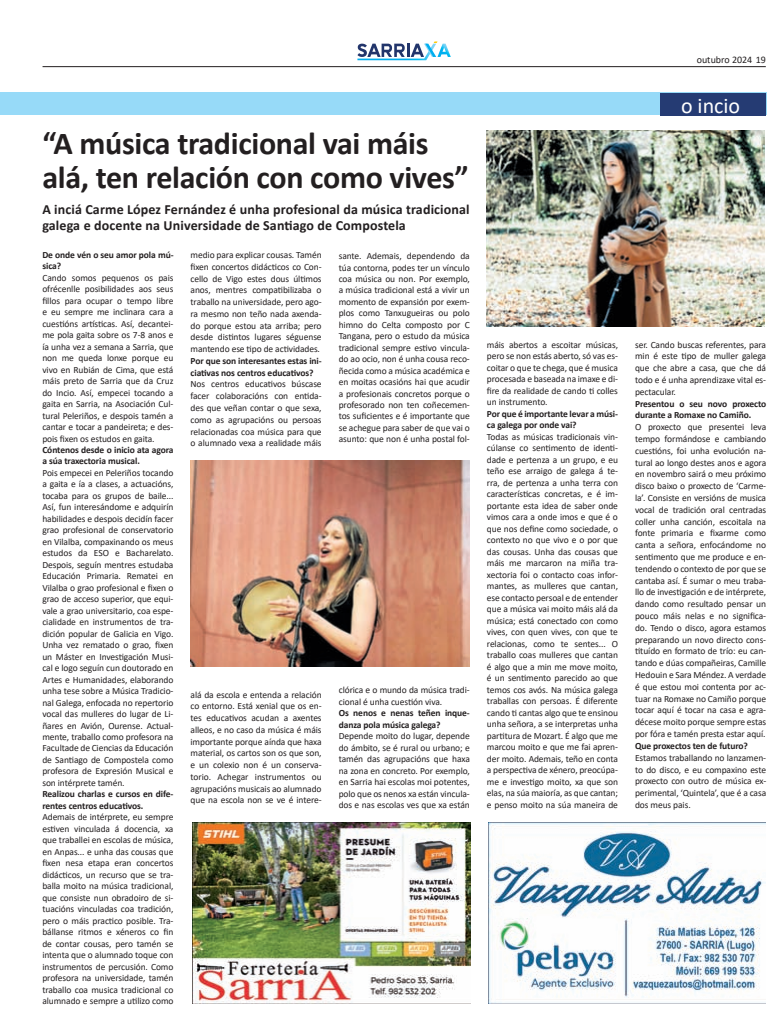
<style>
.page{position:relative;width:780px;height:1035px;background:#fff}
.page>*{position:absolute;margin:0;border:0;box-sizing:border-box;transform-origin:0 0}
.t1{font:700 32px/34px "Calibri";letter-spacing:-.01em;color:#231f20}
.t2{font:22px "Calibri";color:#fff}
.t3{font:700 14px/16.8px "Calibri";letter-spacing:.01em;color:#231f20}
.t4{font:10px "Calibri";color:#231f20}
.t5{font:9.5px/11.5px "Calibri";letter-spacing:-.01em;color:#231f20;text-align:justify}
.t6{font:700 9.5px/11.5px "Calibri";letter-spacing:-.01em;color:#231f20}
</style>
<div class="page">
<hr style="left:43px;top:66px;width:722px;height:1px;background:#231f20">
<svg style="left:357px;top:41px;width:94px;height:19px"></svg>
<img style="left:192px;top:822px;width:278px;height:181px">
<div style="left:0;top:92px;width:766px;height:22px;background:#97daf8"></div>
<div style="left:660px;top:93px;width:106px;height:22px;background:#253b73"></div>
<img style="left:487px;top:130px;width:277px;height:196px">
<img style="left:190px;top:460px;width:279px;height:206px">
<img style="left:488px;top:822px;width:277px;height:181px">
<h1 class="t1" style="left:42px;top:126px;width:428px">“A música tradicional vai máis alá, ten relación con como vives”</h1>
<h3 class="t3" style="left:42px;top:200px;width:429px">A inciá Carme López Fernández é unha profesional da música tradicional galega e docente na Universidade de Santiago de Compostela</h3>
<p class="t6" style="left:42px;top:249px;width:133px">De onde vén o seu amor pola mú&shy;sica?</p>
<p class="t5" style="left:42px;top:272px;width:133px">Cando somos pequenos os pais ofrécenlle posibilidades aos seus fillos para ocupar o tempo libre e eu sempre me inclinara cara a cuestións artísticas. Así, decantei&shy;me pola gaita sobre os 7-8 anos e ía unha vez a semana a Sarria, que non me queda lonxe porque eu vivo en Rubián de Cima, que está máis preto de Sarria que da Cruz do Incio. Así, empecei tocando a gaita en Sarria, na Asociación Cul&shy;tural Peleriños, e despois tamén a cantar e tocar a pandeireta; e des&shy;pois fixen os estudos en gaita.</p>
<p class="t6" style="left:42px;top:444px;width:133px">Cóntenos desde o inicio ata agora a súa traxectoria musical.</p>
<p class="t5" style="left:42px;top:467px;width:133px">Pois empecei en Peleriños tocando a gaita e ía a clases, a actuacións, tocaba para os grupos de baile...<br>Así, fun interesándome e adquirín habilidades e despois decidín facer grao profesional de conservatorio en Vilalba, compaxinando os meus estudos da ESO e Bacharelato.<br>Despois, seguín mentres estudaba Educación Primaria. Rematei en Vilalba o grao profesional e fixen o grao de acceso superior, que equi&shy;vale a grao universitario, coa espe&shy;cialidade en instrumentos de tra&shy;dición popular de Galicia en Vigo.<br>Unha vez rematado o grao, fixen un Máster en Investigación Musi&shy;cal e logo seguín cun doutorado en Artes e Humanidades, elaborando unha tese sobre a Música Tradicio&shy;nal Galega, enfocada no repertorio vocal das mulleres do lugar de Li&shy;ñares en Avión, Ourense. Actual&shy;mente, traballo como profesora na Facultade de Ciencias da Educación de Santiago de Compostela como profesora de Expresión Musical e son intérprete tamén.</p>
<p class="t6" style="left:42px;top:788px;width:133px">Realizou charlas e cursos en dife&shy;rentes centros educativos.</p>
<p class="t5" style="left:42px;top:811px;width:133px">Ademais de intérprete, eu sempre estiven vinculada á docencia, xa que traballei en escolas de música, en Anpas... e unha das cousas que fixen nesa etapa eran concertos didácticos, un recurso que se tra&shy;balla moito na música tradicional, que consiste nun obradoiro de si&shy;tuacións vinculadas coa tradición, pero o máis practico posible. Tra&shy;bállanse ritmos e xéneros co fin de contar cousas, pero tamén se intenta que o alumnado toque con instrumentos de percusión. Como profesora na universidade, tamén traballo coa musica tradicional co alumnado e sempre a utilizo como</p>
<p class="t5" style="left:190px;top:249px;width:133px;line-height:11.8px">medio para explicar cousas. Tamén fixen concertos didácticos co Con&shy;cello de Vigo estes dous últimos anos, mentres compatibilizaba o traballo na universidade, pero ago&shy;ra mesmo non teño nada axenda&shy;do porque estou ata arriba; pero desde distintos lugares séguense mantendo ese tipo de actividades.</p>
<p class="t6" style="left:190px;top:355px;width:133px;line-height:11.8px">Por que son interesantes estas ini&shy;ciativas nos centros educativos?</p>
<p class="t5" style="left:190px;top:378px;width:133px;line-height:11.8px">Nos centros educativos búscase facer colaboracións con entida&shy;des que veñan contar o que sexa, como as agrupacións ou persoas relacionadas coa música para que o alumnado vexa a realidade máis</p>
<p class="t5" style="left:339px;top:250px;width:133px">sante. Ademais, dependendo da túa contorna, podes ter un vínculo coa música ou non. Por exemplo, a música tradicional está a vivir un momento de expansión por exem&shy;plos como Tanxugueiras ou polo himno do Celta composto por C Tangana, pero o estudo da música tradicional sempre estivo vincula&shy;do ao ocio, non é unha cousa reco&shy;ñecida como a música académica e en moitas ocasións hai que acudir a profesionais concretos porque o profesorado non ten coñecemen&shy;tos suficientes e é importante que se achegue para saber de que vai o asunto: que non é unha postal fol-</p>
<p class="t5" style="left:190px;top:688px;width:133px;line-height:11.8px">alá da escola e entenda a relación co entorno. Está xenial que os en&shy;tes educativos acudan a axentes alleos, e no caso da música é máis importante porque aínda que haxa material, os cartos son os que son, e un colexio non é un conserva&shy;torio. Achegar instrumentos ou agrupacións musicais ao alumnado que na escola non se ve é intere-</p>
<p class="t5" style="left:339px;top:684px;width:133px">clórica e o mundo da música tradi&shy;cional é unha cuestión viva.</p>
<p class="t6" style="left:339px;top:707px;width:133px">Os nenos e nenas teñen inque&shy;danza pola música galega?</p>
<p class="t5" style="left:339px;top:730px;width:133px">Depende moito do lugar, depende do ámbito, se é rural ou urbano; e tamén das agrupacións que haxa na zona en concreto. Por exemplo, en Sarria hai escolas moi potentes, polo que os nenos xa están vincula&shy;dos e nas escolas ves que xa están</p>
<p class="t5" style="left:487px;top:338px;width:133px">máis abertos a escoitar músicas, pero se non estás aberto, só vas es&shy;coitar o que te chega, que é musica procesada e baseada na imaxe e di&shy;fire da realidade de cando ti colles un instrumento.</p>
<p class="t6" style="left:487px;top:408px;width:133px">Por que é importante levar a músi&shy;ca galega por onde vai?</p>
<p class="t5" style="left:487px;top:430px;width:133px">Todas as músicas tradicionais vin&shy;cúlanse co sentimento de identi&shy;dade e pertenza a un grupo, e eu teño ese arraigo de galega á te&shy;rra, de pertenza a unha terra con características concretas, e é im&shy;portante esta idea de saber onde vimos cara a onde imos e que é o que nos define como sociedade, o contexto no que vivo e o por que das cousas. Unha das cousas que máis me marcaron na miña tra&shy;xectoria foi o contacto coas infor&shy;mantes, as mulleres que cantan, ese contacto persoal e de entender que a música vai moito máis alá da música; está conectado con como vives, con quen vives, con que te relacionas, como te sentes... O traballo coas mulleres que cantan é algo que a min me move moito, é un sentimento parecido ao que temos cos avós. Na música galega traballas con persoas. É diferente cando ti cantas algo que te ensinou unha señora, a se interpretas unha partitura de Mozart. É algo que me marcou moito e que me fai apren&shy;der moito. Ademais, teño en conta a perspectiva de xénero, preocúpa&shy;me e investigo moito, xa que son elas, na súa maioría, as que cantan; e penso moito na súa maneira de</p>
<p class="t4" style="left:696px;top:53px;width:70px">outubro 2024 19</p>
<h2 class="t2" style="left:681px;top:90px;width:61px">o incio</h2>
<p class="t5" style="left:635px;top:338px;width:133px;line-height:11.8px">ser. Cando buscas referentes, para min é este tipo de muller galega que che abre a casa, que che dá todo e é unha aprendizaxe vital es&shy;pectacular.</p>
<p class="t6" style="left:635px;top:397px;width:133px;line-height:11.8px">Presentou o seu novo proxecto durante a Romaxe no Camiño.</p>
<p class="t5" style="left:635px;top:421px;width:133px;line-height:11.8px">O proxecto que presentei leva tempo formándose e cambiando cuestións, foi unha evolución na&shy;tural ao longo destes anos e agora en novembro sairá o meu próximo disco baixo o proxecto de ‘Carme&shy;la’. Consiste en versións de musica vocal de tradición oral centradas coller unha canción, escoitala na fonte primaria e fixarme como canta a señora, enfocándome no sentimento que me produce e en&shy;tendendo o contexto de por que se cantaba así. É sumar o meu traba&shy;llo de investigación e de intérprete, dando como resultado pensar un pouco máis nelas e no significa&shy;do. Tendo o disco, agora estamos preparando un novo directo cons&shy;tituído en formato de trío: eu can&shy;tando e dúas compañeiras, Camille Hedouin e Sara Méndez. A verdade é que estou moi contenta por ac&shy;tuar na Romaxe no Camiño porque tocar aquí é tocar na casa e agra&shy;décese moito porque sempre estas por fóra e tamén presta estar aquí.</p>
<p class="t6" style="left:635px;top:740px;width:114px">Que proxectos ten de futuro?</p>
<p class="t5" style="left:635px;top:751px;width:133px;line-height:11.8px">Estamos traballando no lanzamen&shy;to do disco, e eu compaxino este proxecto con outro de música ex&shy;perimental, ‘Quintela’, que é a casa dos meus pais.</p>
</div>
